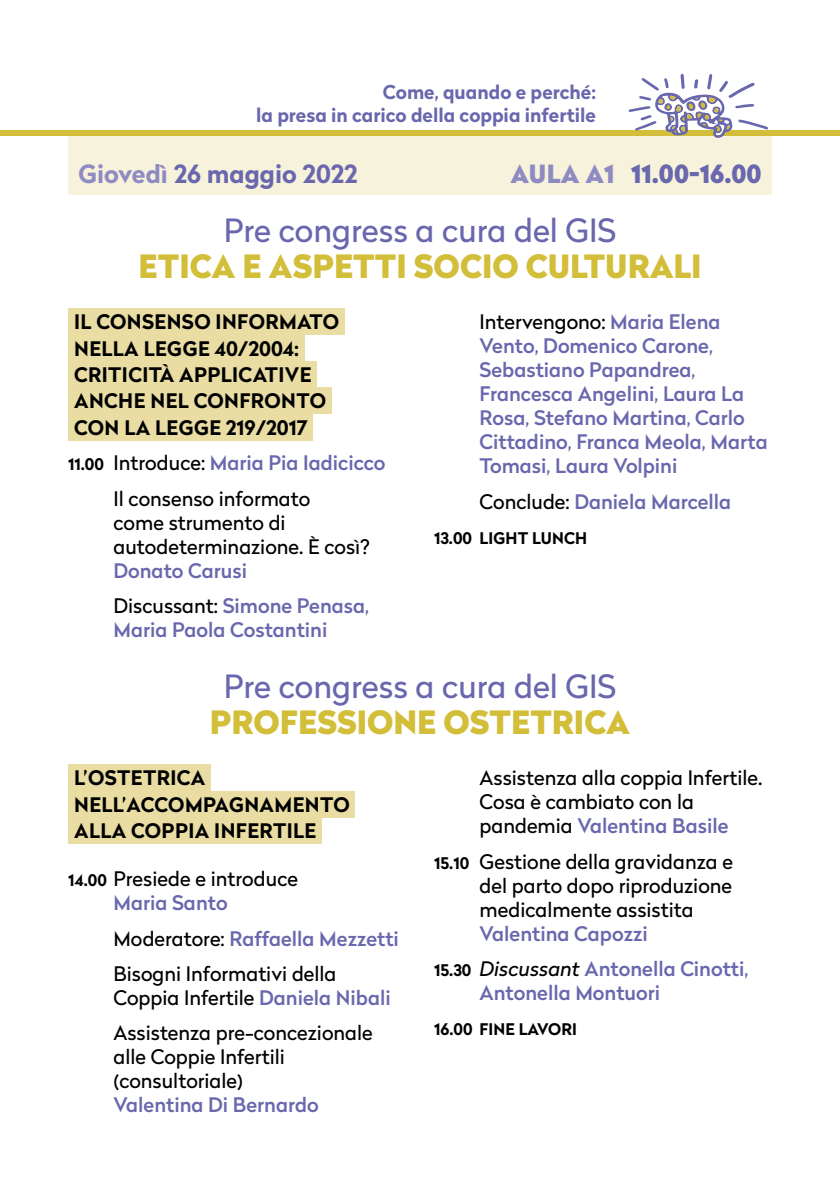
<style>
.page{position:relative;width:840px;height:1191px;background:#fff}
.page>*{position:absolute;margin:0;border:0;box-sizing:border-box;transform-origin:0 0}
.t1{font:900 32px "Radikal";color:#d2be39}
.t2{font:32px "Radikal";color:#6967ad}
.t3{font:700 25px "Radikal";color:#6967ad}
.t4{font:900 25px "Radikal";color:#6967ad}
.t5{font:20px/24px "Radikal";color:#000}
.t6{font:500 20px/24px "Radikal";color:#6967ad}
.t7{font:700 20px/26.4px "Radikal";letter-spacing:.02em;color:#000}
.t8{font:700 19px/22.8px "Radikal";color:#6967ad;text-align:right}
.t9{font:700 16px "Radikal";letter-spacing:.01em;color:#000}
.s1{color:#8e8ac2}
.s2{font-weight:700;font-size:16px}
.s3{font-weight:500;color:#6967ad}
.s4{font-weight:400;color:#000}
.s5{font-weight:700;font-size:16px;color:#000}
.s6{font-weight:400;font-style:italic;color:#000}
</style>
<div class="page">
<div style="left:68px;top:136px;width:703px;height:59px;background:#f7f2dc"></div>
<div style="left:68px;top:308px;width:276px;height:27px;background:#e9dda4"></div>
<div style="left:68px;top:335px;width:236px;height:26px;background:#e9dda4"></div>
<div style="left:68px;top:361px;width:248px;height:27px;background:#e9dda4"></div>
<div style="left:68px;top:388px;width:263px;height:26px;background:#e9dda4"></div>
<div style="left:68px;top:414px;width:245px;height:26px;background:#e9dda4"></div>
<div style="left:68px;top:764px;width:142px;height:27px;background:#e9dda4"></div>
<div style="left:68px;top:791px;width:287px;height:26px;background:#e9dda4"></div>
<div style="left:68px;top:817px;width:253px;height:27px;background:#e9dda4"></div>
<div style="left:0;top:130px;width:839px;height:6px;background:#d2be39"></div>
<svg style="left:628px;top:74px;width:139px;height:64px"></svg>
<p class="t8" style="left:256px;top:81px;width:341px">Come, quando e perché:<br>la presa in carico della coppia infertile</p>
<p class="t3" style="left:78px;top:155px;width:280px"><span class="s1">Giovedì</span> 26 maggio 2022</p>
<p class="t4" style="left:510px;top:155px;width:252px"><span class="s1">AULA A1</span> 11.00-16.00</p>
<h1 class="t2" style="left:223px;top:208px;width:394px">Pre congress a cura del GIS</h1>
<h1 class="t1" style="left:138px;top:242px;width:564px">ETICA E ASPETTI SOCIO CULTURALI</h1>
<p class="t7" style="left:74px;top:308px;width:266px">IL CONSENSO INFORMATO<br>NELLA LEGGE 40/2004:<br>CRITICITÀ APPLICATIVE<br>ANCHE NEL CONFRONTO<br>CON LA LEGGE 219/2017</p>
<p class="t5" style="left:113px;top:445px;width:273px;line-height:35.4px;text-indent:-45px"><span class="s2">11.00</span> Introduce: <span class="s3">Maria Pia Iadicicco<br></span>Il consenso informato</p>
<p class="t5" style="left:113px;top:510px;width:258px">come strumento di autodeterminazione. È così?</p>
<p class="t6" style="left:113px;top:552px;width:257px;line-height:35.4px">Donato Carusi<br><span class="s4">Discussant:</span> Simone Penasa,</p>
<p class="t6" style="left:113px;top:617px;width:215px">Maria Paola Costantini</p>
<p class="t6" style="left:479px;top:309px;width:289px"><span class="s4">Intervengono:</span> Maria Elena<br>Vento, Domenico Carone,<br>Sebastiano Papandrea,<br>Francesca Angelini, Laura La<br>Rosa, Stefano Martina, Carlo<br>Cittadino, Franca Meola, Marta<br>Tomasi, Laura Volpini</p>
<p class="t6" style="left:479px;top:489px;width:253px"><span class="s4">Conclude:</span> Daniela Marcella</p>
<p class="t9" style="left:434px;top:526px;width:154px">13.00 LIGHT LUNCH</p>
<h1 class="t2" style="left:223px;top:664px;width:394px">Pre congress a cura del GIS</h1>
<h1 class="t1" style="left:210px;top:698px;width:421px">PROFESSIONE OSTETRICA</h1>
<p class="t5" style="left:479px;top:765px;width:284px">Assistenza alla coppia Infertile.<br>Cosa è cambiato con la pandemia <span class="s3">Valentina Basile</span></p>
<p class="t5" style="left:479px;top:849px;width:255px;text-align:justify;text-indent:-45px"><span class="s2">15.10</span> Gestione della gravidanza e del parto dopo riproduzione medicalmente assistita</p>
<p class="t6" style="left:434px;top:915px;width:315px;line-height:35.4px;text-indent:45px">Valentina Capozzi<br><span class="s5">15.30</span> <span class="s6">Discussant</span> Antonella Cinotti,</p>
<p class="t6" style="left:479px;top:980px;width:182px">Antonella Montuori</p>
<p class="t9" style="left:434px;top:1018px;width:144px">16.00 FINE LAVORI</p>
<p class="t7" style="left:74px;top:764px;width:277px">L’OSTETRICA<br>NELL’ACCOMPAGNAMENTO<br>ALLA COPPIA INFERTILE</p>
<p class="t5" style="left:113px;top:866px;width:186px;text-indent:-45px"><span class="s2">14.00</span> Presiede e introduce<br><span class="s3">Maria Santo</span></p>
<p class="t5" style="left:113px;top:920px;width:287px;line-height:35.4px">Moderatore: <span class="s3">Raffaella Mezzetti<br></span>Bisogni Informativi della</p>
<p class="t5" style="left:113px;top:979px;width:278px;line-height:35.4px">Coppia Infertile <span class="s3">Daniela Nibali<br></span>Assistenza pre-concezionale</p>
<p class="t5" style="left:113px;top:1044px;width:173px">alle Coppie Infertili (consultoriale)</p>
<p class="t6" style="left:113px;top:1092px;width:206px">Valentina Di Bernardo</p>
</div>
